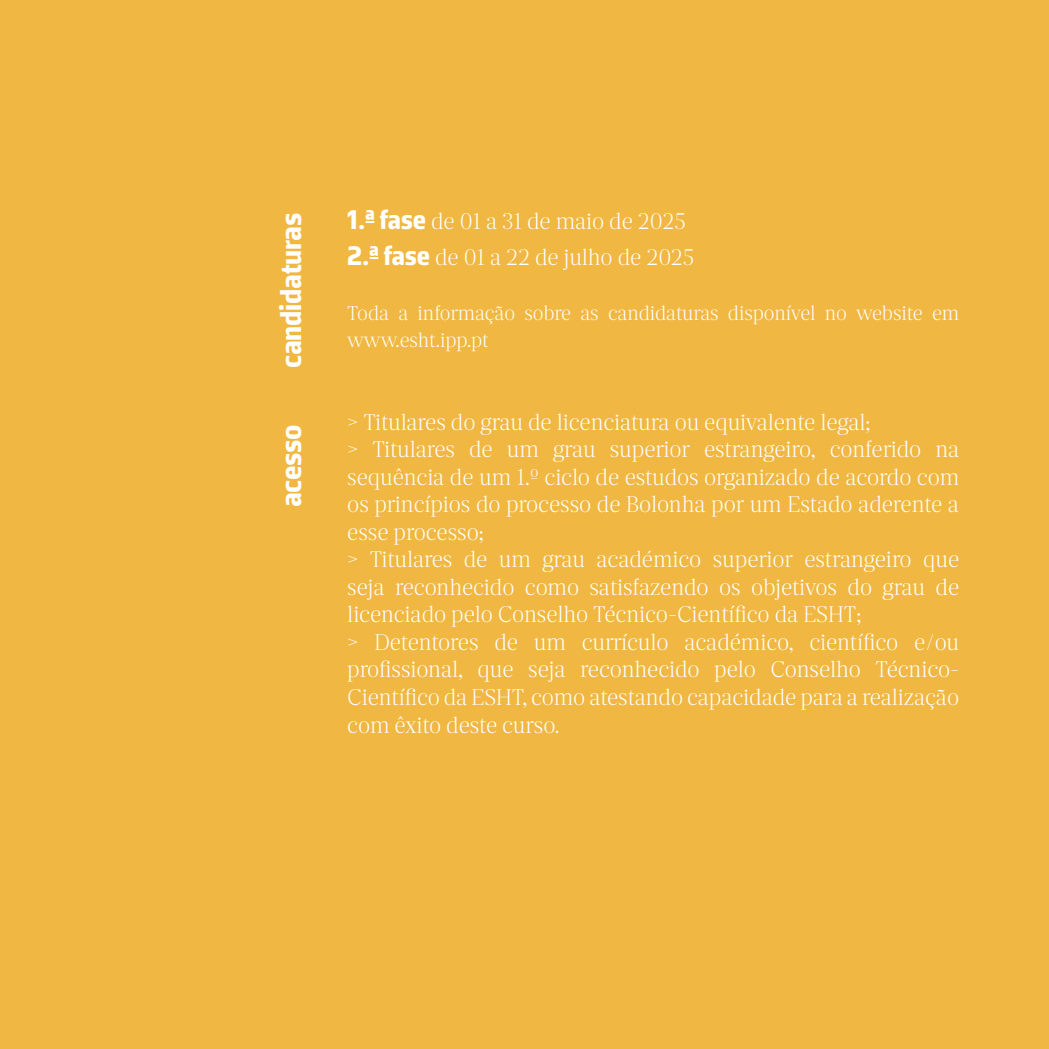
<style>
.page{position:relative;width:1049px;height:1049px;background:#fff}
.page>*{position:absolute;margin:0;border:0;box-sizing:border-box;transform-origin:0 0}
.t1{font:700 30px "Porto Sans";letter-spacing:-.01em;color:#fff}
.t2{font:300 22.5px/27.5px "Porto Serif";letter-spacing:-.005em;color:#fff;text-align:justify}
.t3{font:300 20px/27.5px "Porto Serif";letter-spacing:-.005em;color:#fff}
.s1{font-family:"Porto Sans";font-weight:700;font-size:27.5px}
</style>
<div class="page">
<div style="left:1px;top:0;width:1048px;height:1048px;background:#f0b842"></div>
<p class="t1" style="left:273px;top:368px;width:157px;rotate:-90deg">candidaturas</p>
<p class="t2" style="left:347px;top:207px;width:340px"><span class="s1">1.ª fase</span> de 01 a 31 de maio de 2025</p>
<p class="t2" style="left:347px;top:243px;width:348px"><span class="s1">2.ª fase</span> de 01 a 22 de julho de 2025</p>
<p class="t3" style="left:347px;top:299px;width:613px">Toda a informação sobre as candidaturas disponível no website em www.esht.ipp.pt</p>
<p class="t1" style="left:273px;top:507px;width:84px;rotate:-90deg">acesso</p>
<p class="t2" style="left:347px;top:408px;width:525px">&gt; Titulares do grau de licenciatura ou equivalente legal;</p>
<p class="t2" style="left:347px;top:436px;width:613px">&gt; Titulares de um grau superior estrangeiro, conferido na sequência de um 1.º ciclo de estudos organizado de acordo com os princípios do processo de Bolonha por um Estado aderente a esse processo;</p>
<p class="t2" style="left:347px;top:546px;width:613px">&gt; Titulares de um grau académico superior estrangeiro que seja reconhecido como satisfazendo os objetivos do grau de licenciado pelo Conselho Técnico-Científico da ESHT;</p>
<p class="t2" style="left:347px;top:628px;width:613px">&gt; Detentores de um currículo académico, científico e/ou profissional, que seja reconhecido pelo Conselho Técnico-Científico da ESHT, como atestando capacidade para a realização com êxito deste curso.</p>
</div>
